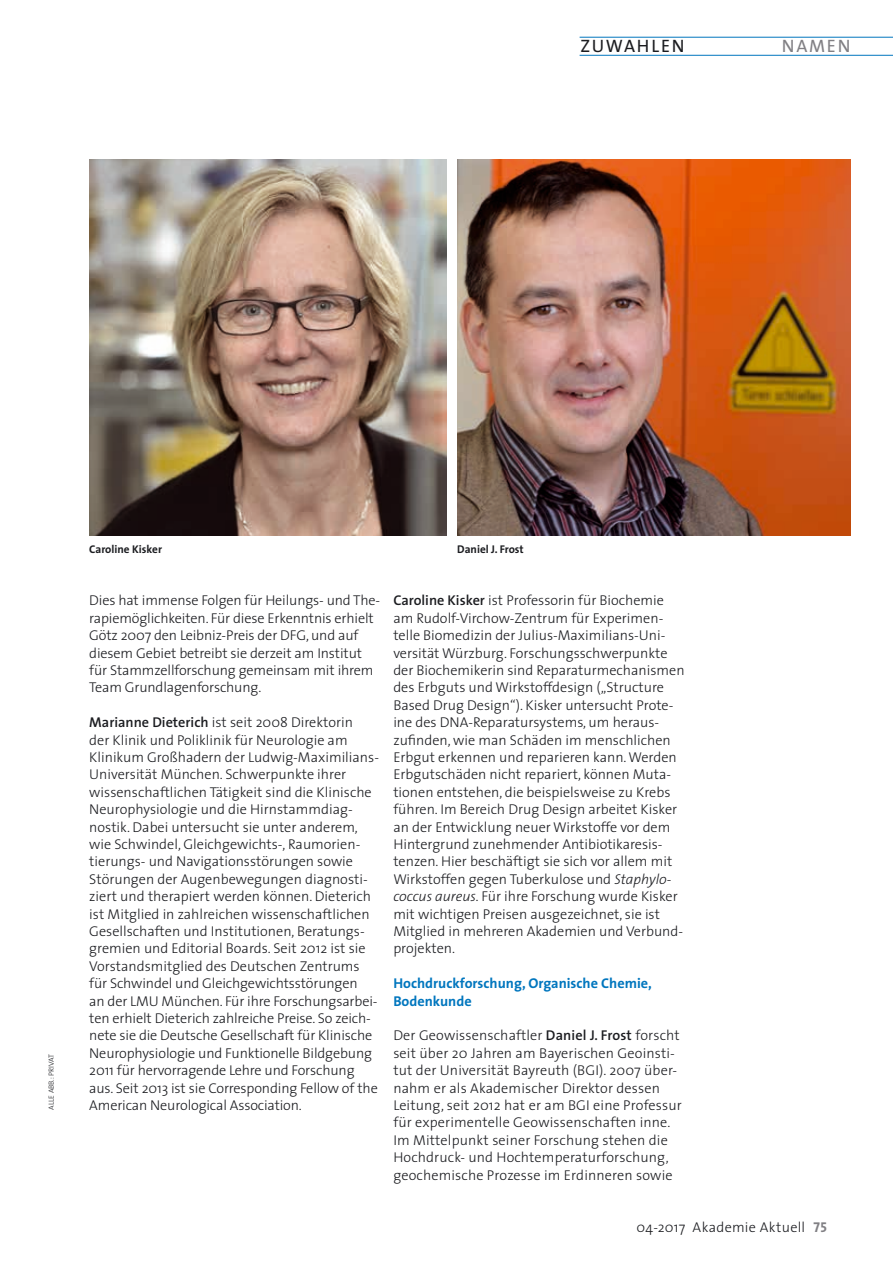
<style>
.page{position:relative;width:893px;height:1263px;background:#fff}
.page>*{position:absolute;margin:0;border:0;box-sizing:border-box;transform-origin:0 0}
.t1{font:18px "The Sans";letter-spacing:.1em;color:#1b1c20}
.t2{font:18px "The Sans";letter-spacing:.1em;color:#818084}
.t3{font:300 14.25px/17.4px "The Sans";color:#1b1c20}
.t4{font:700 14.25px/17.4px "The Sans";color:#0076be}
.t5{font:300 14.25px "The Sans";letter-spacing:.02em;color:#1b1c20}
.t6{font:700 11.25px "The Sans";color:#1b1c20}
.t7{font:7.5px "The Sans Light Caps";color:#1b1c20}
.s1{font-weight:600}
.s2{font-style:italic}
.s3{font-family:"The Sans Bold Caps";font-weight:400;color:#818084}
</style>
<div class="page">
<img style="left:89px;top:159px;width:357px;height:377px">
<img style="left:457px;top:159px;width:393px;height:377px">
<hr style="left:580px;top:55px;width:313px;height:1px;background:#0076be">
<hr style="left:580px;top:37px;width:313px;height:1px;background:#0076be">
<p class="t1" style="left:580px;top:31px;width:106px">ZUWAHLEN</p>
<p class="t2" style="left:782px;top:31px;width:70px">NAMEN</p>
<p class="t7" style="left:45px;top:1110px;width:57px;rotate:-90deg">ALLE ABB.: PRIVAT</p>
<p class="t6" style="left:89px;top:540px;width:74px">Caroline Kisker</p>
<p class="t6" style="left:457px;top:540px;width:68px">Daniel J. Frost</p>
<p class="t3" style="left:89px;top:591px;width:292px">Dies hat immense Folgen für Heilungs- und The&shy;rapiemöglichkeiten. Für diese Erkenntnis erhielt Götz 2007 den Leibniz-Preis der DFG, und auf diesem Gebiet betreibt sie derzeit am Institut für Stammzellforschung gemeinsam mit ihrem Team Grundlagenforschung.</p>
<p class="t3" style="left:89px;top:713px;width:291px"><span class="s1">Marianne Dieterich</span> ist seit 2008 Direktorin<br>der Klinik und Poliklinik für Neurologie am Klinikum Großhadern der Ludwig-Maximilians-Universität München. Schwerpunkte ihrer wissenschaftlichen Tätigkeit sind die Klinische Neurophysiologie und die Hirnstammdiag&shy;nostik. Dabei untersucht sie unter anderem, wie Schwindel, Gleichgewichts-, Raumorien&shy;tierungs- und Navigationsstörungen sowie Störungen der Augenbewegungen diagnosti&shy;ziert und therapiert werden können. Dieterich ist Mitglied in zahlreichen wissenschaftlichen Gesellschaften und Institutionen, Beratungs&shy;gremien und Editorial Boards. Seit 2012 ist sie Vorstandsmitglied des Deutschen Zentrums für Schwindel und Gleichgewichtsstörungen<br>an der LMU München. Für ihre Forschungsarbei&shy;ten erhielt Dieterich zahlreiche Preise. So zeich&shy;nete sie die Deutsche Gesellschaft für Klinische Neurophysiologie und Funktionelle Bildgebung 2011 für hervorragende Lehre und Forschung aus. Seit 2013 ist sie Corresponding Fellow of the American Neurological Association.</p>
<p class="t3" style="left:393px;top:591px;width:293px"><span class="s1">Caroline Kisker</span> ist Professorin für Biochemie am Rudolf-Virchow-Zentrum für Experimen&shy;telle Biomedizin der Julius-Maximilians-Uni&shy;versität Würzburg. Forschungsschwerpunkte der Biochemikerin sind Reparaturmechanismen des Erbguts und Wirkstoffdesign („Structure Based Drug Design“). Kisker untersucht Prote&shy;ine des DNA-Reparatursystems, um heraus&shy;zufinden, wie man Schäden im menschlichen Erbgut erkennen und reparieren kann. Werden Erbgutschäden nicht repariert, können Muta&shy;tionen entstehen, die beispielsweise zu Krebs führen. Im Bereich Drug Design arbeitet Kisker an der Entwicklung neuer Wirkstoffe vor dem Hintergrund zunehmender Antibiotikaresis&shy;tenzen. Hier beschäftigt sie sich vor allem mit Wirkstoffen gegen Tuberkulose und <span class="s2">Staphylo&shy;coccus aureus.</span> Für ihre Forschung wurde Kisker mit wichtigen Preisen ausgezeichnet, sie ist Mitglied in mehreren Akademien und Verbund&shy;projekten.</p>
<p class="t4" style="left:393px;top:974px;width:260px">Hochdruckforschung, Organische Chemie,<br>Bodenkunde</p>
<p class="t3" style="left:393px;top:1026px;width:290px">Der Geowissenschaftler <span class="s1">Daniel J. Frost</span> forscht seit über 20 Jahren am Bayerischen Geoinsti&shy;tut der Universität Bayreuth (BGI). 2007 über&shy;nahm er als Akademischer Direktor dessen Leitung, seit 2012 hat er am BGI eine Professur für experimentelle Geowissenschaften inne.<br>Im Mittelpunkt seiner Forschung stehen die Hochdruck- und Hochtemperaturforschung, geochemische Prozesse im Erdinneren sowie</p>
<p class="t5" style="left:636px;top:1215px;width:192px">04-2017 Akademie Aktuell <span class="s3">75</span></p>
</div>
